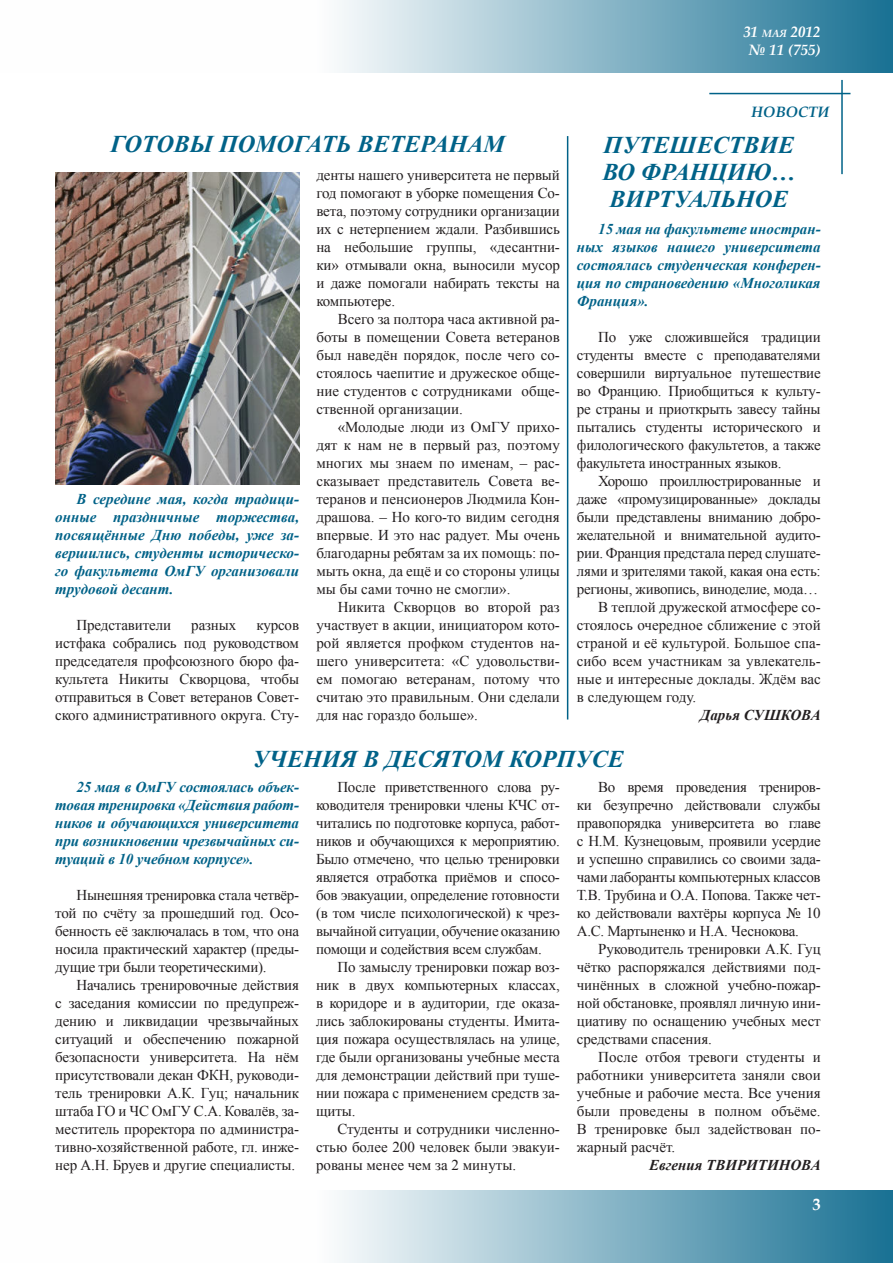
<style>
.page{position:relative;width:893px;height:1263px;background:#fff}
.page>*{position:absolute;margin:0;border:0;box-sizing:border-box;transform-origin:0 0}
.t1{font:italic 700 24px/27px "Times New Roman";color:#006288;text-align:justify}
.t2{font:700 16.5px "Book Antiqua";color:#fff}
.t3{font:15px/18px "Times New Roman";letter-spacing:-.01em;color:#231f20;text-align:justify}
.t4{font:italic 700 15px/18px "Times New Roman";color:#006288;text-align:justify}
.t5{font:italic 700 15px "Times New Roman";color:#231f20}
.t6{font:italic 700 15px/18px "Book Antiqua";color:#fff;text-align:center}
.t7{font:italic 700 15px "Book Antiqua";color:#006288}
.s1{font-size:10.5px}
</style>
<div class="page">
<svg style="left:339px;top:0;width:554px;height:72px;background:#86b4c6"></svg>
<svg style="left:339px;top:1191px;width:554px;height:72px;background:#86b4c6"></svg>
<img style="left:56px;top:172px;width:243px;height:313px">
<hr style="left:841px;top:80px;width:2px;height:94px;background:#006288">
<hr style="left:709px;top:93px;width:141px;height:1px;background:#006288">
<hr style="left:567px;top:136px;width:1px;height:583px;background:#006288">
<p class="t6" style="left:743px;top:23px;width:79px">31 <span class="s1">мая</span> 2012 № 11 (755)</p>
<h1 class="t1" style="left:110px;top:130px;width:396px">ГОТОВЫ ПОМОГАТЬ ВЕТЕРАНАМ</h1>
<p class="t4" style="left:55px;top:490px;width:245px;text-indent:21px">В середине мая, когда традици&shy;онные праздничные торжества, посвящённые Дню победы, уже за&shy;вершились, студенты историческо&shy;го факультета ОмГУ организовали трудовой десант.</p>
<p class="t3" style="left:77px;top:616px;width:96px">Представители</p>
<p class="t3" style="left:191px;top:616px;width:46px">разных</p>
<p class="t3" style="left:55px;top:616px;width:245px;text-indent:201px">курсов истфака собрались под руководством председателя профсоюзного бюро фа&shy;культета Никиты Скворцова, чтобы отправиться в Совет ветеранов Совет&shy;ского административного округа. Сту-</p>
<p class="t3" style="left:316px;top:166px;width:245px">денты нашего университета не первый год помогают в уборке помещения Со&shy;вета, поэтому сотрудники организации их с нетерпением ждали. Разбившись на небольшие группы, «десантни&shy;ки» отмывали окна, выносили мусор и даже помогали набирать тексты на компьютере.</p>
<p class="t3" style="left:316px;top:310px;width:245px;text-indent:21px">Всего за полтора часа активной ра&shy;боты в помещении Совета ветеранов был наведён порядок, после чего со&shy;стоялось чаепитие и дружеское обще&shy;ние студентов с сотрудниками обще&shy;ственной организации.</p>
<p class="t3" style="left:316px;top:418px;width:245px;text-indent:21px">«Молодые люди из ОмГУ прихо&shy;дят к нам не в первый раз, поэтому многих мы знаем по именам, – рас&shy;сказывает представитель Совета ве&shy;теранов и пенсионеров Людмила Кон&shy;драшова. – Но кого-то видим сегодня впервые. И это нас радует. Мы очень благодарны ребятам за их помощь: по&shy;мыть окна, да ещё и со стороны улицы мы бы сами точно не смогли».</p>
<p class="t3" style="left:316px;top:598px;width:245px;text-indent:21px">Никита Скворцов во второй раз участвует в акции, инициатором кото&shy;рой является профком студентов на&shy;шего университета: «С удовольстви&shy;ем помогаю ветеранам, потому что считаю это правильным. Они сделали для нас гораздо больше».</p>
<p class="t7" style="left:752px;top:102px;width:79px">НОВОСТИ</p>
<h1 class="t1" style="left:602px;top:130px;width:194px">ПУТЕШЕСТВИЕ ВО ФРАНЦИЮ… ВИРТУАЛЬНОЕ</h1>
<p class="t4" style="left:577px;top:220px;width:245px;text-indent:21px">15 мая на факультете иностран&shy;ных языков нашего университета состоялась студенческая конферен&shy;ция по страноведению «Многоликая Франция».</p>
<p class="t3" style="left:577px;top:328px;width:245px;text-indent:21px">По уже сложившейся традиции студенты вместе с преподавателями совершили виртуальное путешествие во Францию. Приобщиться к культу&shy;ре страны и приоткрыть завесу тайны пытались студенты исторического и филологического факультетов, а также факультета иностранных языков.</p>
<p class="t3" style="left:598px;top:472px;width:224px">Хорошо проиллюстрированные и</p>
<p class="t3" style="left:577px;top:490px;width:245px">даже «промузицированные» доклады</p>
<p class="t3" style="left:577px;top:508px;width:245px">были представлены вниманию добро-</p>
<p class="t3" style="left:577px;top:526px;width:245px">желательной и внимательной аудито-</p>
<p class="t3" style="left:577px;top:544px;width:245px">рии. Франция предстала перед слушате-</p>
<p class="t3" style="left:577px;top:562px;width:245px">лями и зрителями такой, какая она есть:</p>
<p class="t3" style="left:577px;top:580px;width:243px">регионы, живопись, виноделие, мода…</p>
<p class="t3" style="left:598px;top:598px;width:224px">В теплой дружеской атмосфере со-</p>
<p class="t3" style="left:577px;top:616px;width:245px">стоялось очередное сближение с этой</p>
<p class="t3" style="left:577px;top:634px;width:245px">страной и её культурой. Большое спа-</p>
<p class="t3" style="left:577px;top:652px;width:245px">сибо всем участникам за увлекатель-</p>
<p class="t3" style="left:577px;top:670px;width:245px">ные и интересные доклады. Ждём вас</p>
<p class="t3" style="left:577px;top:688px;width:121px">в следующем году.</p>
<p class="t5" style="left:700px;top:705px;width:122px">Дарья СУШКОВА</p>
<h1 class="t1" style="left:252px;top:744px;width:373px">УЧЕНИЯ В ДЕСЯТОМ КОРПУСЕ</h1>
<p class="t4" style="left:55px;top:778px;width:245px;text-indent:21px">25 мая в ОмГУ состоялась объек&shy;товая тренировка «Действия работ&shy;ников и обучающихся университета при возникновении чрезвычайных си&shy;туаций в 10 учебном корпусе».</p>
<p class="t3" style="left:55px;top:886px;width:245px;text-indent:21px">Нынешняя тренировка стала четвёр&shy;той по счёту за прошедший год. Осо&shy;бенность её заключалась в том, что она носила практический характер (преды&shy;дущие три были теоретическими).</p>
<p class="t3" style="left:55px;top:976px;width:245px;text-indent:21px">Начались тренировочные действия с заседания комиссии по предупреж&shy;дению и ликвидации чрезвычайных ситуаций и обеспечению пожарной безопасности университета. На нём присутствовали декан ФКН, руководи&shy;тель тренировки А.К. Гуц; начальник штаба ГО и ЧС ОмГУ С.А. Ковалёв, за&shy;меститель проректора по администра&shy;тивно-хозяйственной работе, гл. инже&shy;нер А.Н. Бруев и другие специалисты.</p>
<p class="t3" style="left:316px;top:778px;width:245px;text-indent:21px">После приветственного слова ру&shy;ководителя тренировки члены КЧС от&shy;читались по подготовке корпуса, работ&shy;ников и обучающихся к мероприятию.<br>Было отмечено, что целью тренировки является отработка приёмов и спосо&shy;бов эвакуации, определение готовности (в том числе психологической) к чрез&shy;вычайной ситуации, обучение оказанию помощи и содействия всем службам.</p>
<p class="t3" style="left:316px;top:958px;width:245px;text-indent:21px">По замыслу тренировки пожар воз&shy;ник в двух компьютерных классах, в коридоре и в аудитории, где оказа&shy;лись заблокированы студенты. Имита&shy;ция пожара осуществлялась на улице, где были организованы учебные места для демонстрации действий при туше&shy;нии пожара с применением средств за&shy;щиты.</p>
<p class="t3" style="left:316px;top:1120px;width:245px;text-indent:21px">Студенты и сотрудники численно&shy;стью более 200 человек были эвакуи&shy;рованы менее чем за 2 минуты.</p>
<p class="t3" style="left:577px;top:778px;width:245px;text-indent:21px">Во время проведения трениров&shy;ки безупречно действовали службы правопорядка университета во главе с Н.М. Кузнецовым, проявили усердие и успешно справились со своими зада&shy;чами лаборанты компьютерных классов Т.В. Трубина и О.А. Попова. Также чет&shy;ко действовали вахтёры корпуса № 10<br>А.С. Мартыненко и Н.А. Чеснокова.</p>
<p class="t3" style="left:577px;top:940px;width:245px;text-indent:21px">Руководитель тренировки А.К. Гуц чётко распоряжался действиями под&shy;чинённых в сложной учебно-пожар&shy;ной обстановке, проявлял личную ини&shy;циативу по оснащению учебных мест средствами спасения.</p>
<p class="t3" style="left:577px;top:1048px;width:245px;text-indent:21px">После отбоя тревоги студенты и работники университета заняли свои учебные и рабочие места. Все учения были проведены в полном объёме.<br>В тренировке был задействован по&shy;жарный расчёт.</p>
<p class="t5" style="left:649px;top:1155px;width:173px">Евгения ТВИРИТИНОВА</p>
<p class="t2" style="left:812px;top:1194px;width:10px">3</p>
</div>
